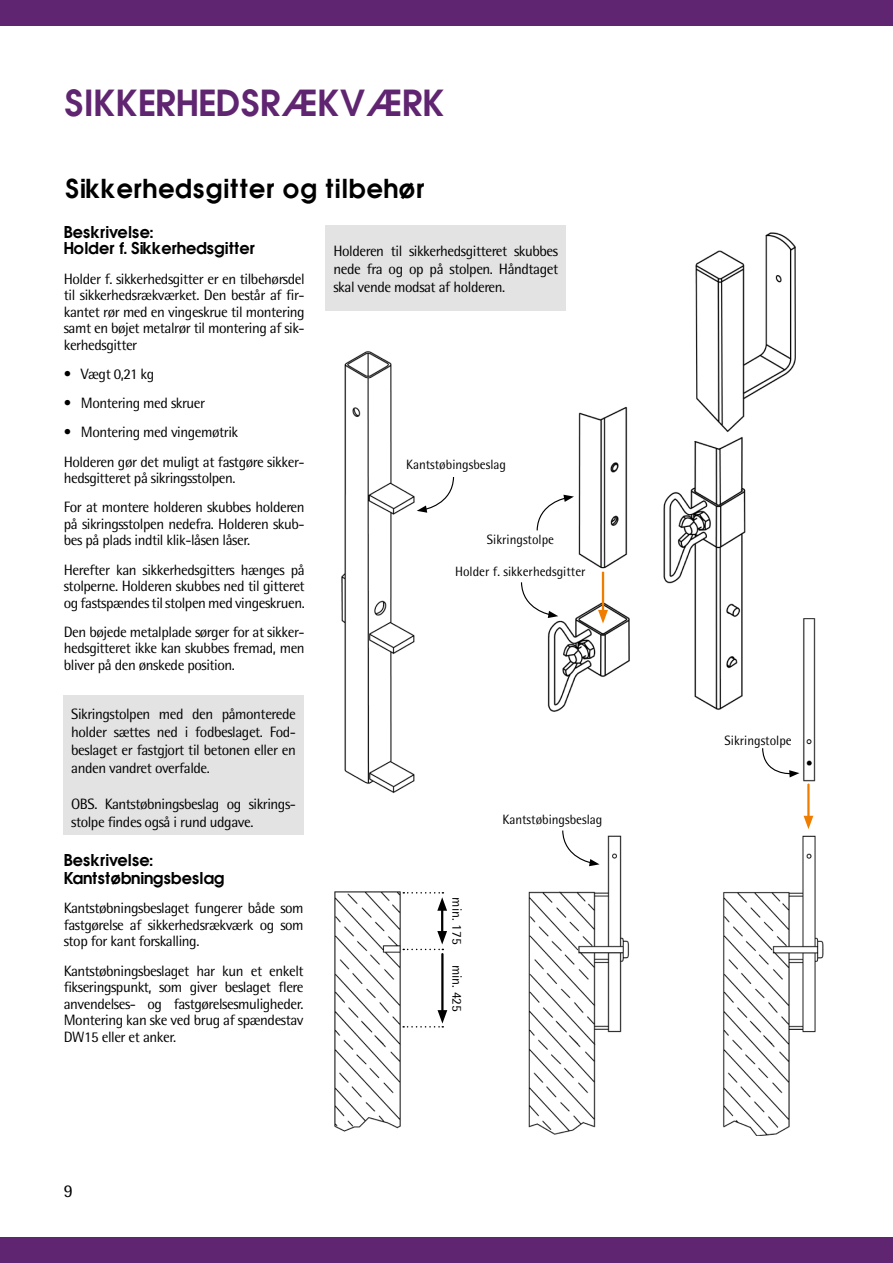
<style>
.page{position:relative;width:893px;height:1263px;background:#fff}
.page>*{position:absolute;margin:0;border:0;box-sizing:border-box;transform-origin:0 0}
.t1{font:33px "Avant Garde Demi";color:#602570}
.t2{font:24px "Avant Garde Demi";color:#000}
.t3{font:18px "Agfa Rotis Semisans";color:#000}
.t4{font:15px/16.5px "Agfa Rotis Semisans";letter-spacing:-.03em;color:#000;text-align:justify}
.t5{font:15px/16.5px "Avant Garde Demi";letter-spacing:-.03em;color:#000}
.t6{font:13.5px "Agfa Rotis Semisans";color:#000}
</style>
<div class="page">
<div style="left:0;top:0;width:893px;height:26px;background:#602570"></div>
<div style="left:0;top:1237px;width:893px;height:26px;background:#602570"></div>
<img style="left:334px;top:618px;width:490px;height:517px">
<hr style="left:807px;top:784px;width:3px;height:36px;background:#ef7d00">
<svg style="left:804px;top:816px;width:9px;height:13px"></svg>
<hr style="left:441px;top:906px;width:2px;height:29px;background:#000">
<svg style="left:403px;top:892px;width:44px;height:19px"></svg>
<svg style="left:403px;top:931px;width:44px;height:19px"></svg>
<hr style="left:441px;top:954px;width:3px;height:60px;background:#000">
<svg style="left:403px;top:1010px;width:44px;height:17px"></svg>
<div style="left:325px;top:226px;width:241px;height:85px;background:#e3e3e3"></div>
<img style="left:470px;top:225px;width:336px;height:495px">
<hr style="left:602px;top:572px;width:2px;height:42px;background:#ef7d00">
<svg style="left:598px;top:610px;width:10px;height:13px"></svg>
<svg style="left:520px;top:581px;width:38px;height:37px"></svg>
<svg style="left:536px;top:495px;width:38px;height:37px"></svg>
<div style="left:63px;top:695px;width:241px;height:140px;background:#e3e3e3"></div>
<img style="left:334px;top:351px;width:84px;height:444px">
<svg style="left:417px;top:476px;width:38px;height:37px"></svg>
<svg style="left:562px;top:829px;width:37px;height:37px"></svg>
<svg style="left:761px;top:747px;width:38px;height:30px"></svg>
<h1 class="t1" style="left:64px;top:80px;width:382px">SIKKERHEDSRÆKVÆRK</h1>
<h2 class="t2" style="left:65px;top:172px;width:362px">Sikkerhedsgitter og tilbehør</h2>
<p class="t5" style="left:64px;top:224px;width:193px">Beskrivelse:<br>Holder f. Sikkerhedsgitter</p>
<p class="t4" style="left:64px;top:270px;width:242px">Holder f. sikkerhedsgitter er en tilbehørsdel til sikkerhedsrækværket. Den består af fir&shy;kantet rør med en vingeskrue til montering samt en bøjet metalrør til montering af sik&shy;kerhedsgitter</p>
<p class="t4" style="left:64px;top:365px;width:92px">• Vægt 0,21 kg</p>
<p class="t4" style="left:64px;top:395px;width:143px">• Montering med skruer</p>
<p class="t4" style="left:64px;top:417px;width:242px;line-height:29.2px">• Montering med vingemøtrik<br>Holderen gør det muligt at fastgøre sikker-</p>
<p class="t4" style="left:64px;top:463px;width:242px;line-height:29.2px">hedsgitteret på sikringsstolpen.<br>For at montere holderen skubbes holderen</p>
<p class="t4" style="left:64px;top:515px;width:242px">på sikringsstolpen nedefra. Holderen skub&shy;bes på plads indtil klik-låsen låser.</p>
<p class="t4" style="left:64px;top:561px;width:242px">Herefter kan sikkerhedsgitters hænges på stolperne. Holderen skubbes ned til gitteret og fastspændes til stolpen med vingeskruen.</p>
<p class="t4" style="left:64px;top:623px;width:242px">Den bøjede metalplade sørger for at sikker&shy;hedsgitteret ikke kan skubbes fremad, men bliver på den ønskede position.</p>
<p class="t4" style="left:333px;top:241px;width:226px;line-height:18px">Holderen til sikkerhedsgitteret skubbes nede fra og op på stolpen. Håndtaget skal vende modsat af holderen.</p>
<p class="t6" style="left:406px;top:457px;width:101px">Kantstøbingsbeslag</p>
<p class="t6" style="left:487px;top:532px;width:69px">Sikringstolpe</p>
<p class="t6" style="left:455px;top:564px;width:132px">Holder f. sikkerhedsgitter</p>
<p class="t4" style="left:71px;top:704px;width:226px;line-height:18px">Sikringstolpen med den påmonterede holder sættes ned i fodbeslaget. Fod&shy;beslaget er fastgjort til betonen eller en anden vandret overfalde.</p>
<p class="t4" style="left:71px;top:794px;width:226px;line-height:18px">OBS. Kantstøbningsbeslag og sikrings&shy;stolpe findes også i rund udgave.</p>
<p class="t5" style="left:64px;top:851px;width:163px;line-height:18px">Beskrivelse:<br>Kantstøbningsbeslag</p>
<p class="t4" style="left:64px;top:900px;width:241px">Kantstøbningsbeslaget fungerer både som fastgørelse af sikkerhedsrækværk og som stop for kant forskalling.</p>
<p class="t4" style="left:64px;top:962px;width:241px">Kantstøbningsbeslaget har kun et enkelt fikseringspunkt, som giver beslaget flere anvendelses- og fastgørelsesmuligheder.<br>Montering kan ske ved brug af spændestav DW15 eller et anker.</p>
<p class="t3" style="left:64px;top:1180px;width:11px">9</p>
<p class="t6" style="left:465px;top:897px;width:49px;rotate:90deg">min. 175</p>
<p class="t6" style="left:465px;top:965px;width:49px;rotate:90deg">min. 425</p>
<p class="t6" style="left:503px;top:811px;width:101px">Kantstøbingsbeslag</p>
<p class="t6" style="left:725px;top:733px;width:69px">Sikringstolpe</p>
</div>
